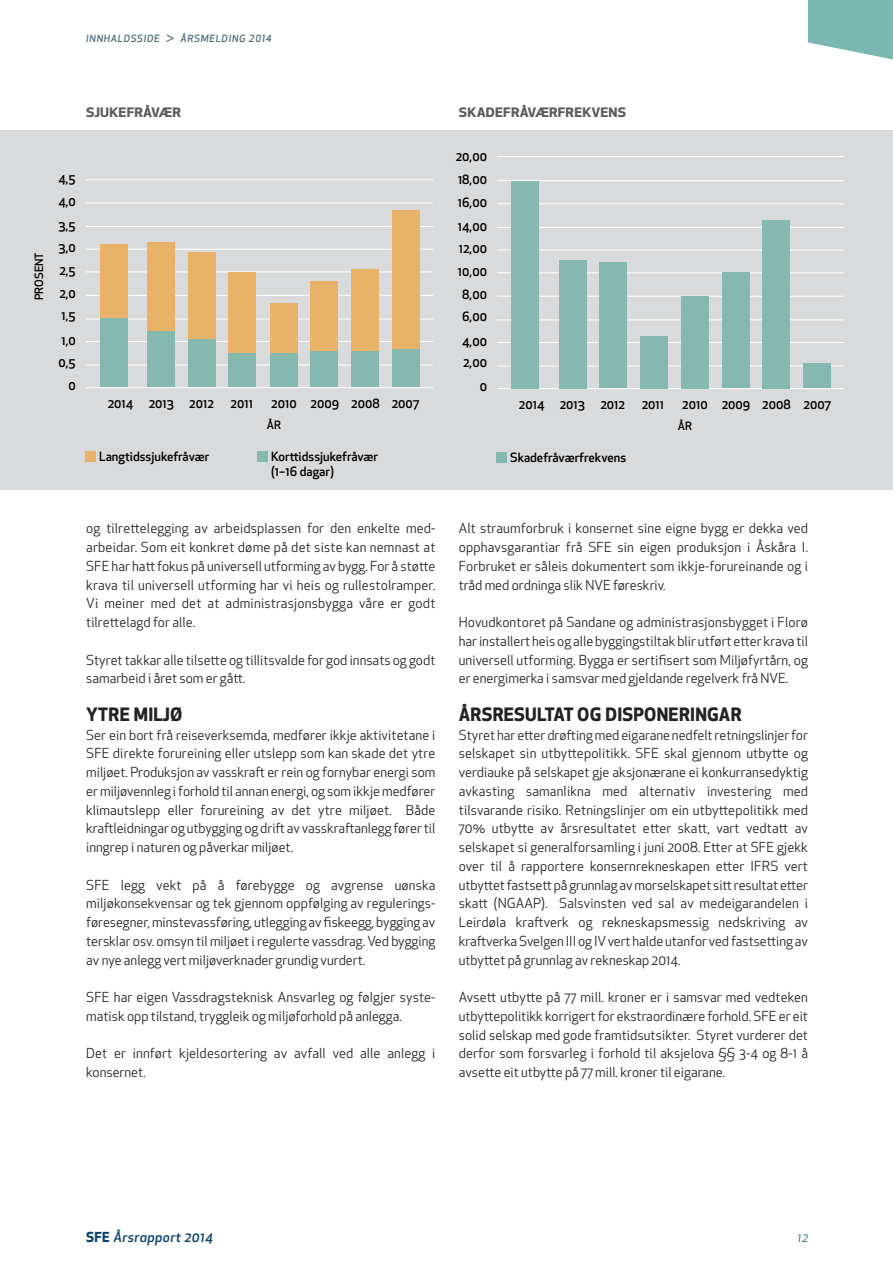
<style>
.page{position:relative;width:893px;height:1263px;background:#fff}
.page>*{position:absolute;margin:0;border:0;box-sizing:border-box;transform-origin:0 0}
.t1{font:700 18px "Apex New";letter-spacing:.015em;color:#232122}
.t2{font:13.5px/18.8px "Apex New";color:#232122;text-align:justify}
.t3{font:italic 500 13.5px "Apex New";letter-spacing:.03em;color:#0b426c}
.t4{font:700 12.75px "Apex New";letter-spacing:.015em;color:#5d5c5d;scale:1.1 1}
.t5{font:500 12.45px/22.8px "Apex New";color:#010000}
.t6{font:italic 12px "Apex New";color:#006c77}
.t7{font:500 11.25px "Apex New";color:#010000}
.t8{font:italic 500 9.75px "Apex New";letter-spacing:.075em;color:#4d6a7a}
.s1{font-weight:700;font-style:normal}
</style>
<div class="page">
<svg style="left:808px;top:0;width:84px;height:60px;background:#8ec1bc"></svg>
<div style="left:0;top:130px;width:549px;height:359px;background:#d9dadb"></div>
<hr style="left:86px;top:387px;width:347px;height:1px;background:#fff">
<hr style="left:86px;top:365px;width:347px;height:1px;background:#fff">
<hr style="left:86px;top:341px;width:347px;height:1px;background:#fff">
<hr style="left:86px;top:319px;width:347px;height:1px;background:#fff">
<hr style="left:86px;top:295px;width:347px;height:1px;background:#fff">
<hr style="left:86px;top:272px;width:347px;height:1px;background:#fff">
<hr style="left:86px;top:249px;width:347px;height:1px;background:#fff">
<hr style="left:86px;top:226px;width:347px;height:1px;background:#fff">
<hr style="left:86px;top:203px;width:347px;height:1px;background:#fff">
<hr style="left:86px;top:179px;width:347px;height:1px;background:#fff">
<div style="left:100px;top:244px;width:27px;height:143px;background:#e9b269"></div>
<div style="left:100px;top:319px;width:27px;height:68px;background:#85b8af"></div>
<div style="left:147px;top:330px;width:28px;height:57px;background:#85b8af"></div>
<div style="left:147px;top:242px;width:28px;height:88px;background:#e9b269"></div>
<div style="left:188px;top:339px;width:28px;height:48px;background:#85b8af"></div>
<div style="left:188px;top:253px;width:28px;height:86px;background:#e9b269"></div>
<div style="left:228px;top:353px;width:28px;height:34px;background:#85b8af"></div>
<div style="left:228px;top:272px;width:28px;height:81px;background:#e9b269"></div>
<div style="left:270px;top:353px;width:28px;height:34px;background:#85b8af"></div>
<div style="left:270px;top:304px;width:28px;height:49px;background:#e9b269"></div>
<div style="left:310px;top:351px;width:28px;height:36px;background:#85b8af"></div>
<div style="left:310px;top:281px;width:28px;height:70px;background:#e9b269"></div>
<div style="left:351px;top:351px;width:28px;height:36px;background:#85b8af"></div>
<div style="left:351px;top:269px;width:28px;height:82px;background:#e9b269"></div>
<div style="left:392px;top:349px;width:27px;height:38px;background:#85b8af"></div>
<div style="left:392px;top:210px;width:27px;height:139px;background:#e9b269"></div>
<div style="left:85px;top:451px;width:11px;height:10px;background:#e9b269"></div>
<div style="left:257px;top:451px;width:10px;height:10px;background:#85b8af"></div>
<div style="left:447px;top:130px;width:445px;height:359px;background:#d9dadb"></div>
<hr style="left:497px;top:388px;width:347px;height:1px;background:#fff">
<hr style="left:497px;top:366px;width:347px;height:1px;background:#fff">
<hr style="left:497px;top:342px;width:347px;height:1px;background:#fff">
<hr style="left:497px;top:320px;width:347px;height:1px;background:#fff">
<hr style="left:497px;top:296px;width:347px;height:1px;background:#fff">
<hr style="left:497px;top:273px;width:347px;height:1px;background:#fff">
<hr style="left:497px;top:250px;width:347px;height:1px;background:#fff">
<hr style="left:497px;top:227px;width:347px;height:1px;background:#fff">
<hr style="left:497px;top:204px;width:347px;height:1px;background:#fff">
<hr style="left:497px;top:180px;width:347px;height:1px;background:#fff">
<hr style="left:497px;top:156px;width:347px;height:1px;background:#fff">
<div style="left:511px;top:181px;width:27px;height:207px;background:#85b8af"></div>
<div style="left:558px;top:260px;width:28px;height:128px;background:#85b8af"></div>
<div style="left:599px;top:263px;width:28px;height:125px;background:#85b8af"></div>
<div style="left:639px;top:336px;width:28px;height:52px;background:#85b8af"></div>
<div style="left:681px;top:296px;width:28px;height:92px;background:#85b8af"></div>
<div style="left:721px;top:273px;width:28px;height:115px;background:#85b8af"></div>
<div style="left:762px;top:220px;width:28px;height:168px;background:#85b8af"></div>
<div style="left:803px;top:364px;width:27px;height:24px;background:#85b8af"></div>
<div style="left:496px;top:452px;width:11px;height:10px;background:#85b8af"></div>
<p class="t8" style="left:86px;top:33px;width:187px">INNHALDSSIDE &gt; ÅRSMELDING 2014</p>
<p class="t4" style="left:86px;top:105px;width:88px">SJUKEFRÅVÆR</p>
<p class="t7" style="left:34px;top:300px;width:49px;rotate:-90deg">PROSENT</p>
<p class="t5" style="left:58px;top:168px;width:19px">4,5</p>
<p class="t5" style="left:58px;top:191px;width:19px">4,0</p>
<p class="t5" style="left:59px;top:215px;width:19px">3,5</p>
<p class="t5" style="left:59px;top:237px;width:19px">3,0</p>
<p class="t5" style="left:59px;top:260px;width:18px">2,5</p>
<p class="t5" style="left:59px;top:283px;width:18px">2,0<br>1,5</p>
<p class="t5" style="left:59px;top:330px;width:19px;line-height:21.6px">1,0<br>0,5</p>
<p class="t5" style="left:69px;top:375px;width:9px">0</p>
<p class="t5" style="left:108px;top:393px;width:108px">2014 2013 2012</p>
<p class="t5" style="left:231px;top:393px;width:24px">2011</p>
<p class="t5" style="left:271px;top:393px;width:150px">2010 2009 2008 2007</p>
<p class="t7" style="left:267px;top:420px;width:16px">ÅR</p>
<p class="t5" style="left:99px;top:446px;width:112px">Langtidssjukefråvær</p>
<p class="t5" style="left:271px;top:450px;width:109px;line-height:15px">Korttidssjukefråvær (1–16 dagar)</p>
<p class="t2" style="left:86px;top:521px;width:351px">og tilrettelegging av arbeidsplassen for den enkelte med&shy;arbeidar. Som eit konkret døme på det siste kan nemnast at SFE har hatt fokus på universell utforming av bygg. For å støtte krava til universell utforming har vi heis og rullestolramper.<br>Vi meiner med det at administrasjonsbygga våre er godt tilrettelagd for alle.</p>
<p class="t2" style="left:86px;top:652px;width:351px">Styret takkar alle tilsette og tillitsvalde for god innsats og godt samarbeid i året som er gått.</p>
<h1 class="t1" style="left:86px;top:704px;width:98px">YTRE MILJØ</h1>
<p class="t2" style="left:86px;top:727px;width:351px">Ser ein bort frå reiseverksemda, medfører ikkje aktivitetane i SFE direkte forureining eller utslepp som kan skade det ytre miljøet. Produksjon av vasskraft er rein og fornybar energi som er miljøvennleg i forhold til annan energi, og som ikkje medfører klimautslepp eller forureining av det ytre miljøet. Både kraftleidningar og utbygging og drift av vasskraftanlegg fører til inngrep i naturen og påverkar miljøet.</p>
<p class="t2" style="left:86px;top:877px;width:351px">SFE legg vekt på å førebygge og avgrense uønska miljøkonsekvensar og tek gjennom oppfølging av regulerings&shy;føresegner, minstevassføring, utlegging av fiskeegg, bygging av tersklar osv. omsyn til miljøet i regulerte vassdrag. Ved bygging av nye anlegg vert miljøverknader grundig vurdert.</p>
<p class="t2" style="left:86px;top:990px;width:351px">SFE har eigen Vassdragsteknisk Ansvarleg og følgjer syste&shy;matisk opp tilstand, tryggleik og miljøforhold på anlegga.</p>
<p class="t2" style="left:86px;top:1046px;width:351px">Det er innført kjeldesortering av avfall ved alle anlegg i konsernet.</p>
<p class="t4" style="left:459px;top:105px;width:154px">SKADEFRÅVÆRFREKVENS</p>
<p class="t5" style="left:456px;top:146px;width:33px">20,00</p>
<p class="t5" style="left:458px;top:169px;width:31px">18,00</p>
<p class="t5" style="left:458px;top:191px;width:31px">16,00</p>
<p class="t5" style="left:458px;top:216px;width:31px">14,00</p>
<p class="t5" style="left:459px;top:238px;width:30px">12,00</p>
<p class="t5" style="left:458px;top:261px;width:31px">10,00</p>
<p class="t5" style="left:462px;top:284px;width:26px">8,00<br>6,00</p>
<p class="t5" style="left:462px;top:331px;width:26px;line-height:21.6px">4,00<br>2,00</p>
<p class="t5" style="left:480px;top:376px;width:9px">0</p>
<p class="t5" style="left:519px;top:394px;width:108px">2014 2013 2012</p>
<p class="t5" style="left:642px;top:394px;width:24px">2011</p>
<p class="t5" style="left:682px;top:394px;width:151px">2010 2009 2008 2007</p>
<p class="t5" style="left:510px;top:447px;width:117px">Skadefråværfrekvens</p>
<p class="t7" style="left:678px;top:421px;width:16px">ÅR</p>
<p class="t2" style="left:459px;top:521px;width:351px">Alt straumforbruk i konsernet sine eigne bygg er dekka ved opphavsgarantiar frå SFE sin eigen produksjon i Åskåra I.<br>Forbruket er såleis dokumentert som ikkje-forureinande og i tråd med ordninga slik NVE føreskriv.</p>
<p class="t2" style="left:459px;top:615px;width:351px">Hovudkontoret på Sandane og administrasjonsbygget i Florø har installert heis og alle byggingstiltak blir utført etter krava til universell utforming. Bygga er sertifisert som Miljøfyrtårn, og er energimerka i samsvar med gjeldande regelverk frå NVE.</p>
<h1 class="t1" style="left:459px;top:704px;width:284px">ÅRSRESULTAT OG DISPONERINGAR</h1>
<p class="t2" style="left:459px;top:727px;width:351px">Styret har etter drøfting med eigarane nedfelt retningslinjer for selskapet sin utbyttepolitikk. SFE skal gjennom utbytte og verdiauke på selskapet gje aksjonærane ei konkurransedyktig avkasting samanlikna med alternativ investering med tilsvarande risiko. Retningslinjer om ein utbyttepolitikk med 70% utbytte av årsresultatet etter skatt, vart vedtatt av selskapet si generalforsamling i juni 2008. Etter at SFE gjekk over til å rapportere konsernrekneskapen etter IFRS vert utbyttet fastsett på grunnlag av morselskapet sitt resultat etter skatt (NGAAP). Salsvinsten ved sal av medeigarandelen i Leirdøla kraftverk og rekneskapsmessig nedskriving av kraftverka Svelgen III og IV vert halde utanfor ved fastsetting av utbyttet på grunnlag av rekneskap 2014.</p>
<p class="t2" style="left:459px;top:990px;width:351px">Avsett utbytte på 77 mill. kroner er i samsvar med vedteken utbyttepolitikk korrigert for ekstraordinære forhold. SFE er eit solid selskap med gode framtidsutsikter. Styret vurderer det derfor som forsvarleg i forhold til aksjelova §§ 3-4 og 8-1 å avsette eit utbytte på 77 mill. kroner til eigarane.</p>
<p class="t3" style="left:86px;top:1229px;width:129px"><span class="s1">SFE</span> Årsrapport 2014</p>
<p class="t6" style="left:797px;top:1233px;width:12px">12</p>
</div>
